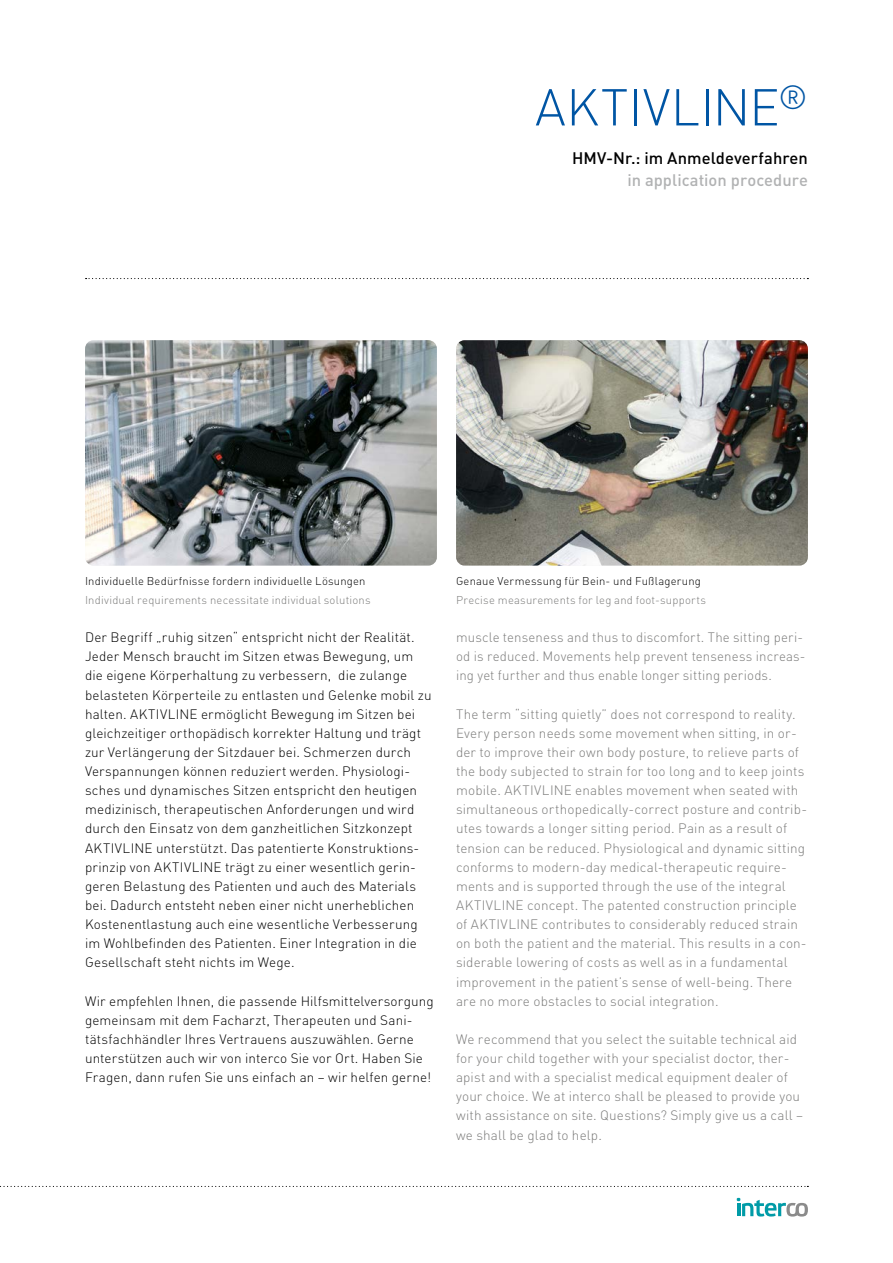
<style>
.page{position:relative;width:893px;height:1263px;background:#fff}
.page>*{position:absolute;margin:0;border:0;box-sizing:border-box;transform-origin:0 0}
.t1{font:300 51px "DIN";letter-spacing:.005em;color:#0055a4}
.t2{font:500 16.5px "DIN";color:#000}
.t3{font:500 16.5px "DIN";color:#b1b2b3}
.t4{font:13.5px/19.2px "DIN Light Alternate";letter-spacing:.01em;color:#7b7b7a}
.t5{font:13.5px/19.2px "DIN Light Alternate";letter-spacing:.01em;color:#000}
.t6{font:11.25px "DIN Light Alternate";letter-spacing:.02em;color:#7b7b7a}
.t7{font:11.25px "DIN Light Alternate";letter-spacing:.02em;color:#000}
</style>
<div class="page">
<svg style="left:737px;top:1198px;width:71px;height:18px"></svg>
<svg style="left:0;top:1186px;width:808px;height:1px"></svg>
<svg style="left:86px;top:278px;width:722px;height:1px"></svg>
<img style="left:85px;top:340px;width:352px;height:226px">
<img style="left:456px;top:340px;width:352px;height:226px">
<h1 class="t1" style="left:535px;top:73px;width:274px">AKTIVLINE<sup>®</sup></h1>
<p class="t2" style="left:572px;top:147px;width:237px">HMV-Nr.: im Anmeldeverfahren</p>
<p class="t3" style="left:627px;top:169px;width:182px">in application procedure</p>
<p class="t7" style="left:85px;top:573px;width:282px">Individuelle Bedürfnisse fordern individuelle Lösungen</p>
<p class="t6" style="left:85px;top:592px;width:287px">Individual requirements necessitate individual solutions</p>
<p class="t5" style="left:85px;top:627px;width:348px">Der Begriff „ruhig sitzen“ entspricht nicht der Realität.<br>Jeder Mensch braucht im Sitzen etwas Bewegung, um die eigene Körperhaltung zu verbessern, die zulange belasteten Körperteile zu entlasten und Gelenke mobil zu halten. AKTIVLINE ermöglicht Bewegung im Sitzen bei gleichzeitiger orthopädisch korrekter Haltung und trägt zur Verlängerung der Sitzdauer bei. Schmerzen durch Verspannungen können reduziert werden. Physiologi&shy;sches und dynamisches Sitzen entspricht den heutigen medizinisch, therapeutischen Anforderungen und wird durch den Einsatz von dem ganzheitlichen Sitzkonzept AKTIVLINE unterstützt. Das patentierte Konstruktions&shy;prinzip von AKTIVLINE trägt zu einer wesentlich gerin&shy;geren Belastung des Patienten und auch des Materials bei. Dadurch entsteht neben einer nicht unerheblichen Kostenentlastung auch eine wesentliche Verbesserung im Wohlbefinden des Patienten. Einer Integration in die Gesellschaft steht nichts im Wege.</p>
<p class="t5" style="left:85px;top:991px;width:350px">Wir empfehlen Ihnen, die passende Hilfsmittelversorgung gemeinsam mit dem Facharzt, Therapeuten und Sani&shy;tätsfachhändler Ihres Vertrauens auszuwählen. Gerne unterstützen auch wir von interco Sie vor Ort. Haben Sie Fragen, dann rufen Sie uns einfach an – wir helfen gerne!</p>
<p class="t7" style="left:456px;top:573px;width:246px">Genaue Vermessung für Bein- und Fußlagerung</p>
<p class="t6" style="left:456px;top:592px;width:252px">Precise measurements for leg and foot-supports</p>
<p class="t4" style="left:456px;top:627px;width:351px">muscle tenseness and thus to discomfort. The sitting peri&shy;od is reduced. Movements help prevent tenseness increas&shy;ing yet further and thus enable longer sitting periods.</p>
<p class="t4" style="left:456px;top:704px;width:352px">The term “sitting quietly” does not correspond to reality.<br>Every person needs some movement when sitting, in or&shy;der to improve their own body posture, to relieve parts of the body subjected to strain for too long and to keep joints mobile. AKTIVLINE enables movement when seated with simultaneous orthopedically-correct posture and contrib&shy;utes towards a longer sitting period. Pain as a result of tension can be reduced. Physiological and dynamic sitting conforms to modern-day medical-therapeutic require&shy;ments and is supported through the use of the integral AKTIVLINE concept. The patented construction principle of AKTIVLINE contributes to considerably reduced strain on both the patient and the material. This results in a con&shy;siderable lowering of costs as well as in a fundamental improvement in the patient’s sense of well-being. There are no more obstacles to social integration.</p>
<p class="t4" style="left:456px;top:1029px;width:348px">We recommend that you select the suitable technical aid for your child together with your specialist doctor, ther&shy;apist and with a specialist medical equipment dealer of your choice. We at interco shall be pleased to provide you with assistance on site. Questions? Simply give us a call – we shall be glad to help.</p>
</div>
